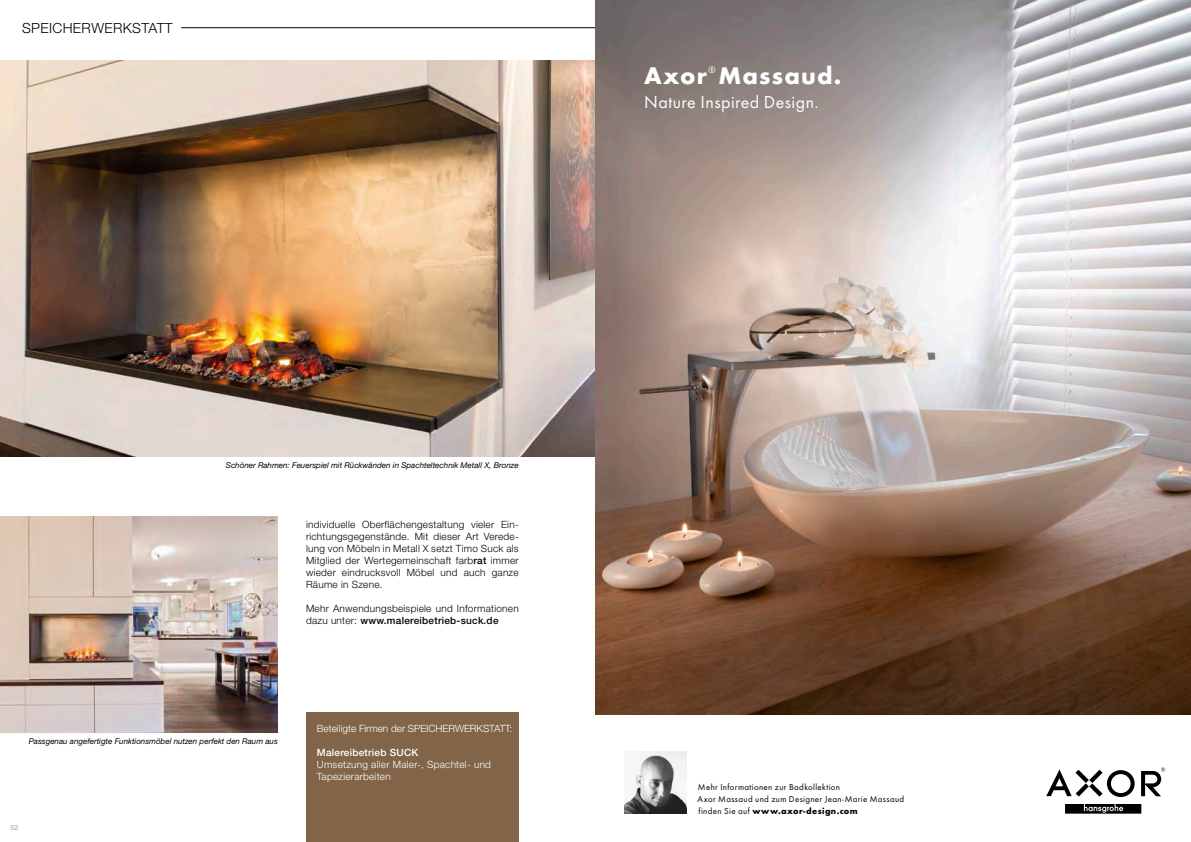
<style>
.page{position:relative;width:1191px;height:842px;background:#fff}
.page>*{position:absolute;margin:0;border:0;box-sizing:border-box;transform-origin:0 0}
.t1{font:700 25px "Futura TOT";letter-spacing:.05em;color:#fff}
.t2{font:18px "Futura TOT Boo";letter-spacing:.025em;color:#fff}
.t3{font:300 14px "Helvetica Neue";letter-spacing:.025em;color:#000}
.t4{font:300 10px/12px "Helvetica Neue";letter-spacing:.025em;color:#000;text-align:justify}
.t5{font:300 10px/12px "Helvetica Neue";letter-spacing:.025em;color:#fff}
.t6{font:300 10px "Helvetica Neue";color:#fff}
.t7{font:500 10px "Helvetica Neue";letter-spacing:.025em;color:#fff}
.t8{font:9.7px "Futura TOT Boo";color:#fff}
.t9{font:9px/12px "Futura TOT Boo";letter-spacing:.035em;color:#000}
.t10{font:700 9px "Futura TOT";letter-spacing:.045em;color:#000}
.t11{font:italic 8px "Helvetica Neue";color:#000}
.t12{font:300 7px "Helvetica Neue";color:#7b7b7b}
.s1{font-weight:500}
.s2{font-family:"Futura TOT Boo";font-weight:400}
</style>
<div class="page">
<img style="left:0;top:60px;width:595px;height:396px">
<img style="left:0;top:516px;width:278px;height:216px">
<hr style="left:181px;top:27px;width:414px;height:1px;background:#000">
<div style="left:306px;top:712px;width:213px;height:130px;background:#826548"></div>
<img style="left:595px;top:0;width:596px;height:714px">
<div style="left:1065px;top:804px;width:76px;height:10px;background:#000"></div>
<svg style="left:1084px;top:804px;width:39px;height:9px"></svg>
<svg style="left:1046px;top:769px;width:88px;height:28px"></svg>
<svg style="left:1141px;top:767px;width:24px;height:29px"></svg>
<img style="left:624px;top:751px;width:62px;height:63px">
<h3 class="t3" style="left:22px;top:19px;width:152px">SPEICHERWERKSTATT</h3>
<h1 class="t1" style="left:644px;top:60px;width:64px">Axor</h1>
<p class="t8" style="left:708px;top:63px;width:9px">®</p>
<h1 class="t1" style="left:718px;top:60px;width:124px">Massaud.</h1>
<h2 class="t2" style="left:644px;top:92px;width:176px">Nature Inspired Design.</h2>
<p class="t11" style="left:226px;top:460px;width:294px">Schöner Rahmen: Feuerspiel mit Rückwänden in Spachteltechnik Metall X, Bronze</p>
<p class="t4" style="left:306px;top:518px;width:214px">individuelle Oberflächengestaltung vieler Ein&shy;richtungsgegenstände. Mit dieser Art Verede&shy;lung von Möbeln in Metall X setzt Timo Suck als Mitglied der Wertegemeinschaft farb<span class="s1">rat</span> immer wieder eindrucksvoll Möbel und auch ganze Räume in Szene.</p>
<p class="t4" style="left:306px;top:602px;width:214px">Mehr Anwendungsbeispiele und Informationen dazu unter: <span class="s1">www.malereibetrieb-suck.de</span></p>
<p class="t11" style="left:29px;top:736px;width:251px">Passgenau angefertigte Funktionsmöbel nutzen perfekt den Raum aus</p>
<p class="t12" style="left:10px;top:823px;width:9px">52</p>
<p class="t6" style="left:317px;top:722px;width:197px">Beteiligte Firmen der SPEICHERWERKSTATT:</p>
<p class="t7" style="left:317px;top:746px;width:103px">Malereibetrieb SUCK</p>
<p class="t5" style="left:317px;top:758px;width:176px">Umsetzung aller Maler-, Spachtel- und<br>Tapezierarbeiten</p>
<p class="t9" style="left:697px;top:780px;width:208px">Mehr Informationen zur Badkollektion<br>Axor Massaud und zum Designer Jean-Marie Massaud</p>
<p class="t10" style="left:698px;top:805px;width:161px"><span class="s2">finden Sie auf</span> www.axor-design.com</p>
</div>
